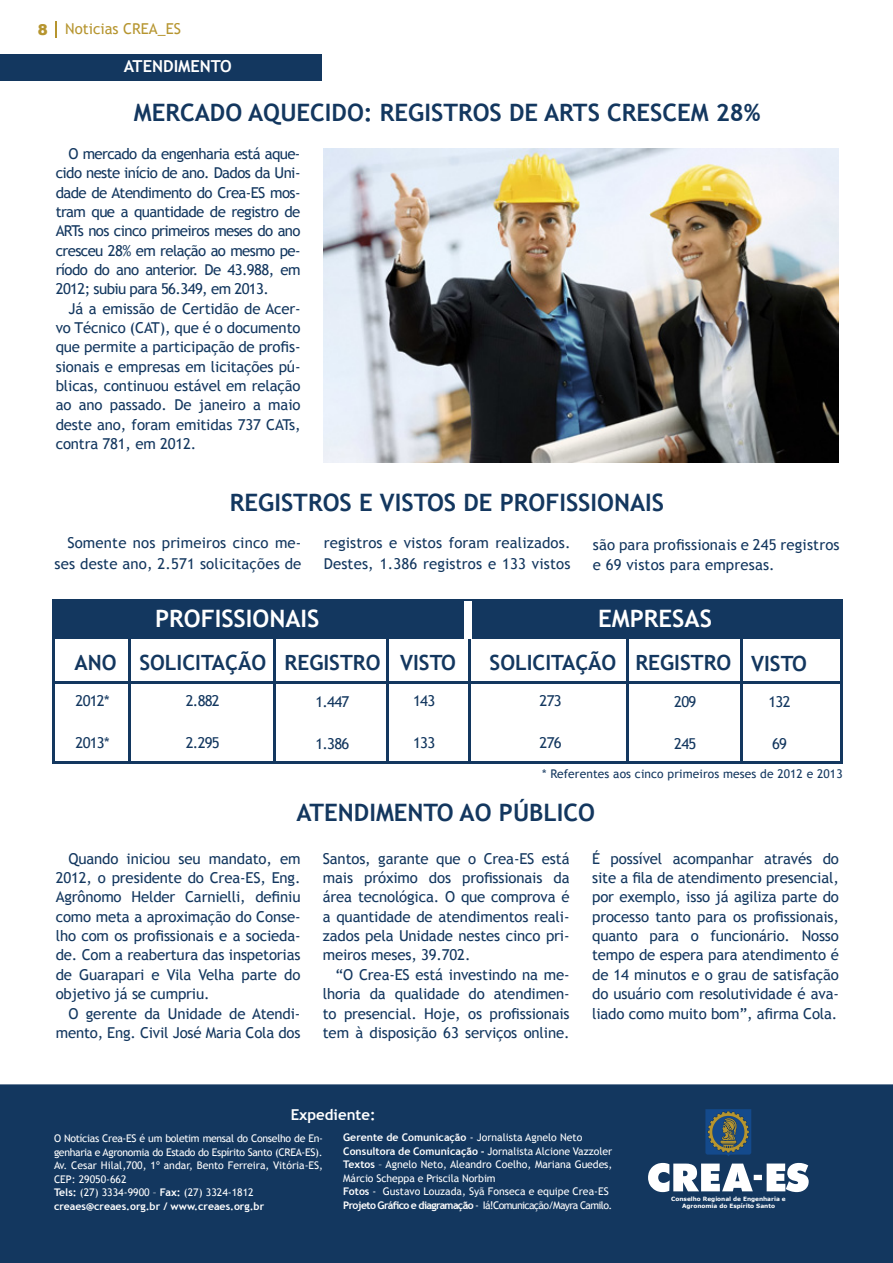
<style>
.page{position:relative;width:893px;height:1263px;background:#fff}
.page>*{position:absolute;margin:0;border:0;box-sizing:border-box;transform-origin:0 0}
.t1{font:700 24px "Trebuchet MS";color:#13375f}
.t2{font:700 24px "Trebuchet MS";color:#fff}
.t3{font:700 21px "Trebuchet MS";color:#13375f}
.t4{font:700 16.5px "Trebuchet MS";color:#fff}
.t5{font:15px/19.4px "Trebuchet MS";letter-spacing:-.01em;color:#13375f;text-align:justify}
.t6{font:15px/20.7px "Trebuchet MS";letter-spacing:.01em;color:#13375f}
.t7{font:15px "Trebuchet MS";color:#b6952f}
.t8{font:700 15px "Trebuchet MS";color:#fff}
.t9{font:12px "Trebuchet MS";letter-spacing:.01em;color:#13375f}
.t10{font:10.5px/13.5px "Trebuchet MS";color:#fff}
.t11{font:10.5px/13.5px "Trebuchet MS";letter-spacing:-.03em;color:#fff}
.t12{font:700 5.85px/7.1px "Verdana";color:#fff;text-align:center}
.s1{font-family:"Arial";font-weight:900}
.s2{font-weight:700}
</style>
<div class="page">
<div style="left:1px;top:1085px;width:891px;height:177px;background:#13375f"></div>
<div style="left:0;top:1084px;width:893px;height:179px;border:2px solid #13375f"></div>
<svg style="left:705px;top:1109px;width:46px;height:47px;background:#435c68"></svg>
<svg style="left:648px;top:1163px;width:161px;height:29px"></svg>
<svg style="left:55px;top:22px;width:1px;height:16px"></svg>
<div style="left:0;top:54px;width:322px;height:27px;background:#13375f"></div>
<div style="left:52px;top:600px;width:791px;height:39px;background:#13375f"></div>
<hr style="left:52px;top:625px;width:3px;height:138px;background:#13375f">
<hr style="left:52px;top:761px;width:791px;height:2px;background:#13375f">
<hr style="left:468px;top:620px;width:3px;height:142px;background:#13375f">
<hr style="left:386px;top:620px;width:3px;height:142px;background:#13375f">
<hr style="left:626px;top:636px;width:3px;height:126px;background:#13375f">
<hr style="left:740px;top:620px;width:3px;height:142px;background:#13375f">
<hr style="left:273px;top:636px;width:2px;height:126px;background:#13375f">
<hr style="left:128px;top:621px;width:2px;height:142px;background:#13375f">
<div style="left:464px;top:601px;width:8px;height:38px;background:#fff"></div>
<hr style="left:840px;top:625px;width:3px;height:138px;background:#13375f">
<hr style="left:55px;top:681px;width:787px;height:3px;background:#13375f">
<img style="left:323px;top:149px;width:516px;height:314px">
<p class="t7" style="left:38px;top:20px;width:144px"><span class="s1">8</span> Noticias CREA_ES</p>
<p class="t4" style="left:124px;top:56px;width:109px">ATENDIMENTO</p>
<h1 class="t1" style="left:134px;top:97px;width:628px">MERCADO AQUECIDO: REGISTROS DE ARTS CRESCEM 28%</h1>
<p class="t5" style="left:56px;top:144px;width:246px;text-indent:13px">O mercado da engenharia está aque&shy;cido neste início de ano. Dados da Uni&shy;dade de Atendimento do Crea-ES mos&shy;tram que a quantidade de registro de ARTs nos cinco primeiros meses do ano cresceu 28% em relação ao mesmo pe&shy;ríodo do ano anterior. De 43.988, em 2012; subiu para 56.349, em 2013.</p>
<p class="t5" style="left:56px;top:299px;width:246px;text-indent:13px">Já a emissão de Certidão de Acer&shy;vo Técnico (CAT), que é o documento que permite a participação de profis&shy;sionais e empresas em licitações pú&shy;blicas, continuou estável em relação ao ano passado. De janeiro a maio deste ano, foram emitidas 737 CATs, contra 781, em 2012.</p>
<h1 class="t1" style="left:230px;top:487px;width:436px">REGISTROS E VISTOS DE PROFISSIONAIS</h1>
<p class="t6" style="left:55px;top:533px;width:248px;text-align:right">Somente nos primeiros cinco me&shy;ses deste ano, 2.571 solicitações de</p>
<p class="t6" style="left:324px;top:533px;width:248px">registros e vistos foram realizados.<br>Destes, 1.386 registros e 133 vistos</p>
<p class="t6" style="left:593px;top:534px;width:248px">são para profissionais e 245 registros e 69 vistos para empresas.</p>
<h1 class="t2" style="left:155px;top:603px;width:166px">PROFISSIONAIS</h1>
<h1 class="t2" style="left:598px;top:603px;width:115px">EMPRESAS</h1>
<h2 class="t3" style="left:74px;top:649px;width:383px">ANO SOLICITAÇÃO REGISTRO VISTO</h2>
<h2 class="t3" style="left:490px;top:649px;width:319px">SOLICITAÇÃO REGISTRO VISTO</h2>
<p class="t5" style="left:186px;top:691px;width:35px">2.882</p>
<p class="t5" style="left:540px;top:691px;width:24px">273</p>
<p class="t5" style="left:186px;top:733px;width:35px">2.295</p>
<p class="t5" style="left:540px;top:733px;width:24px">276</p>
<p class="t5" style="left:76px;top:691px;width:35px">2012*</p>
<p class="t5" style="left:413px;top:691px;width:24px">143</p>
<p class="t5" style="left:768px;top:692px;width:24px">132</p>
<p class="t5" style="left:76px;top:733px;width:35px">2013*</p>
<p class="t5" style="left:413px;top:733px;width:24px">133</p>
<p class="t5" style="left:772px;top:734px;width:16px">69</p>
<p class="t5" style="left:315px;top:692px;width:35px">1.447</p>
<p class="t5" style="left:674px;top:692px;width:24px">209</p>
<p class="t5" style="left:315px;top:734px;width:35px">1.386</p>
<p class="t5" style="left:674px;top:734px;width:24px">245</p>
<p class="t9" style="left:542px;top:767px;width:302px">* Referentes aos cinco primeiros meses de 2012 e 2013</p>
<h1 class="t1" style="left:297px;top:798px;width:300px">ATENDIMENTO AO PÚBLICO</h1>
<p class="t5" style="left:56px;top:849px;width:246px;text-indent:13px">Quando iniciou seu mandato, em 2012, o presidente do Crea-ES, Eng.<br>Agrônomo Helder Carnielli, definiu como meta a aproximação do Conse&shy;lho com os profissionais e a socieda&shy;de. Com a reabertura das inspetorias de Guarapari e Vila Velha parte do objetivo já se cumpriu.</p>
<p class="t5" style="left:56px;top:1004px;width:246px;text-align:right">O gerente da Unidade de Atendi&shy;mento, Eng. Civil José Maria Cola dos</p>
<p class="t5" style="left:323px;top:849px;width:248px">Santos, garante que o Crea-ES está mais próximo dos profissionais da área tecnológica. O que comprova é a quantidade de atendimentos reali&shy;zados pela Unidade nestes cinco pri&shy;meiros meses, 39.702.</p>
<p class="t5" style="left:323px;top:965px;width:248px;text-indent:13px">“O Crea-ES está investindo na me&shy;lhoria da qualidade do atendimen&shy;to presencial. Hoje, os profissionais tem à disposição 63 serviços online.</p>
<p class="t5" style="left:592px;top:849px;width:248px">É possível acompanhar através do site a fila de atendimento presencial, por exemplo, isso já agiliza parte do processo tanto para os profissionais, quanto para o funcionário. Nosso tempo de espera para atendimento é de 14 minutos e o grau de satisfação do usuário com resolutividade é ava&shy;liado como muito bom”, afirma Cola.</p>
<p class="t8" style="left:291px;top:1105px;width:86px">Expediente:</p>
<p class="t11" style="left:54px;top:1132px;width:271px">O Notícias Crea-ES é um boletim mensal do Conselho de En&shy;genharia e Agronomia do Estado do Espírito Santo (CREA-ES).<br>Av. Cesar Hilal,700, 1º andar, Bento Ferreira, Vitória-ES, CEP: 29050-662<br><span class="s2">Tels:</span> (27) 3334-9900 – <span class="s2">Fax:</span> (27) 3324-1812 <span class="s2">creaes@creaes.org.br / www.creaes.org.br</span></p>
<p class="t10" style="left:343px;top:1131px;width:271px"><span class="s2">Gerente de Comunicação</span> - Jornalista Agnelo Neto <span class="s2">Consultora de Comunicação -</span> Jornalista Alcione Vazzoler <span class="s2">Textos</span> – Agnelo Neto, Aleandro Coelho, Mariana Guedes, Márcio Scheppa e Priscila Norbim<br><span class="s2">Fotos</span> - Gustavo Louzada, Syã Fonseca e equipe Crea-ES <span class="s2">Projeto Gráfico e diagramação</span> - Iá!Comunicação/Mayra Camilo.</p>
<p class="t12" style="left:671px;top:1195px;width:116px">Conselho Regional de Engenharia e<br>Agronomia do Espírito Santo</p>
</div>
